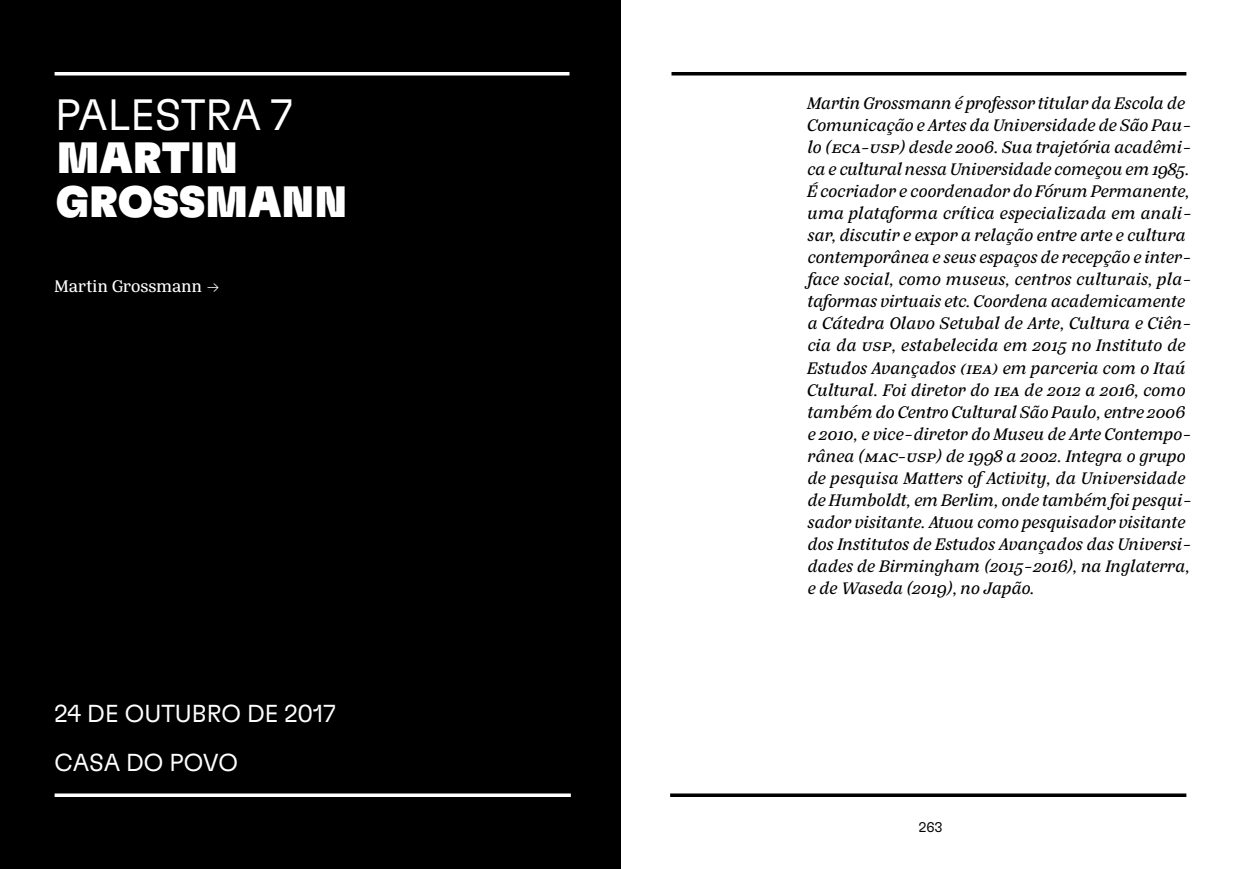
<style>
.page{position:relative;width:1241px;height:869px;background:#fff}
.page>*{position:absolute;margin:0;border:0;box-sizing:border-box;transform-origin:0 0}
.t1{font:900 43.75px/43.8px "GT Flexa";color:#fff}
.t2{font:300 43.75px "GT Flexa";color:#fff}
.t3{font:300 24.5px/49px "GT Flexa";color:#fff}
.t4{font:italic 18.38px/22.1px "Silva Text";color:#000}
.t5{font:18.38px "Silva Text";color:#fff}
.t6{font:300 14px "GT Flexa";color:#000}
</style>
<div class="page">
<div style="left:0;top:0;width:620px;height:868px;background:#000"></div>
<hr style="left:55px;top:72px;width:514px;height:3px;background:#fff">
<hr style="left:55px;top:793px;width:515px;height:3px;background:#fff">
<hr style="left:671px;top:72px;width:515px;height:3px;background:#000">
<hr style="left:670px;top:793px;width:516px;height:3px;background:#000">
<h1 class="t2" style="left:55px;top:87px;width:238px">PALESTRA 7</h1>
<h1 class="t1" style="left:56px;top:135px;width:292px">MARTIN<br>GROSSMANN</h1>
<p class="t5" style="left:55px;top:273px;width:167px">Martin Grossmann →</p>
<h2 class="t3" style="left:55px;top:687px;width:282px">24 DE OUTUBRO DE 2017<br>CASA DO POVO</h2>
<p class="t4" style="left:806px;top:92px;width:386px">Martin Grossmann é professor titular da Escola de Comunicação e Artes da Universidade de São Pau&shy;lo (ECA-USP) desde 2006. Sua trajetória acadêmi&shy;ca e cultural nessa Universidade começou em 1985.<br>É cocriador e coordenador do Fórum Permanente, uma plataforma crítica especializada em anali&shy;sar, discutir e expor a relação entre arte e cultura contemporânea e seus espaços de recepção e inter&shy;face social, como museus, centros culturais, pla&shy;taformas virtuais etc. Coordena academicamente a Cátedra Olavo Setubal de Arte, Cultura e Ciên&shy;cia da USP, estabelecida em 2015 no Instituto de Estudos Avançados (IEA) em parceria com o Itaú Cultural. Foi diretor do IEA de 2012 a 2016, como também do Centro Cultural São Paulo, entre 2006 e 2010, e vice-diretor do Museu de Arte Contempo&shy;rânea (MAC-USP) de 1998 a 2002. Integra o grupo de pesquisa Matters of Activity, da Universidade de Humboldt, em Berlim, onde também foi pesqui&shy;sador visitante. Atuou como pesquisador visitante dos Institutos de Estudos Avançados das Universi&shy;dades de Birmingham (2015-2016), na Inglaterra, e de Waseda (2019), no Japão.</p>
<p class="t6" style="left:918px;top:818px;width:25px">263</p>
</div>
